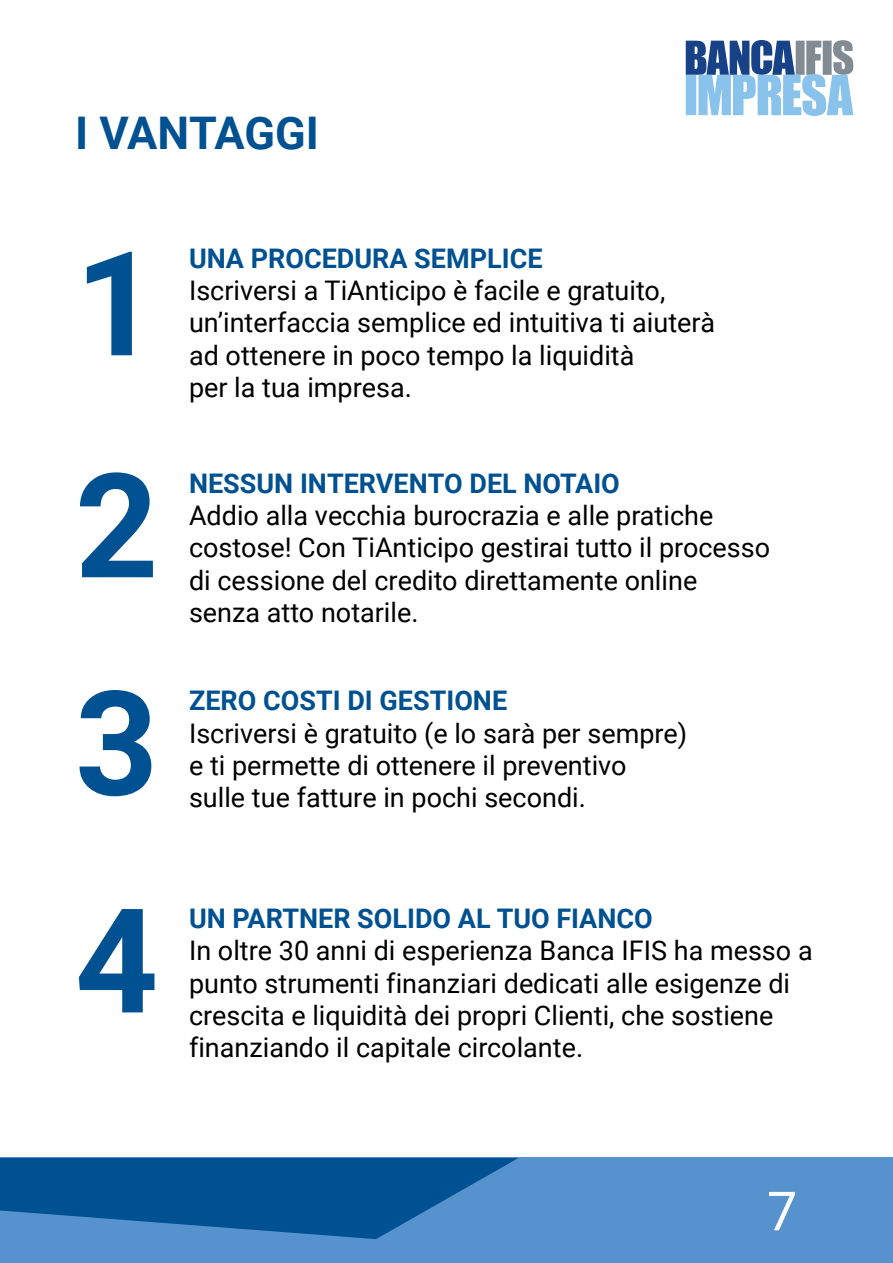
<style>
.page{position:relative;width:893px;height:1263px;background:#fff}
.page>*{position:absolute;margin:0;border:0;box-sizing:border-box;transform-origin:0 0}
.t1{font:700 145.5px/219px "Roboto";color:#005191;text-align:justify}
.t2{font:54px "Roboto";color:#fff}
.t3{font:700 45px "Roboto";color:#005191}
.t4{font:27px/32.4px "Roboto";color:#000}
.t5{font:700 27px "Roboto";color:#005191}
</style>
<div class="page">
<div style="left:0;top:1158px;width:893px;height:105px;background:#5692ce"></div>
<svg style="left:0;top:1158px;width:518px;height:81px"></svg>
<svg style="left:686px;top:40px;width:167px;height:76px"></svg>
<h3 class="t3" style="left:75px;top:102px;width:246px">I VANTAGGI</h3>
<h1 class="t1" style="left:75px;top:189px;width:85px">1<br>2<br>3<br>4</h1>
<p class="t5" style="left:189px;top:239px;width:355px">UNA PROCEDURA SEMPLICE</p>
<p class="t4" style="left:189px;top:273px;width:528px">Iscriversi a TiAnticipo è facile e gratuito, un’interfaccia semplice ed intuitiva ti aiuterà ad ottenere in poco tempo la liquidità<br>per la tua impresa.</p>
<p class="t5" style="left:189px;top:464px;width:432px">NESSUN INTERVENTO DEL NOTAIO</p>
<p class="t4" style="left:189px;top:498px;width:583px">Addio alla vecchia burocrazia e alle pratiche costose! Con TiAnticipo gestirai tutto il processo di cessione del credito direttamente online senza atto notarile.</p>
<p class="t5" style="left:189px;top:682px;width:320px">ZERO COSTI DI GESTIONE</p>
<p class="t4" style="left:189px;top:716px;width:500px">Iscriversi è gratuito (e lo sarà per sempre) e ti permette di ottenere il preventivo sulle tue fatture in pochi secondi.</p>
<p class="t5" style="left:189px;top:899px;width:465px">UN PARTNER SOLIDO AL TUO FIANCO</p>
<p class="t4" style="left:189px;top:933px;width:625px">In oltre 30 anni di esperienza Banca IFIS ha messo a punto strumenti finanziari dedicati alle esigenze di crescita e liquidità dei propri Clienti, che sostiene finanziando il capitale circolante.</p>
<h2 class="t2" style="left:767px;top:1173px;width:32px">7</h2>
</div>
